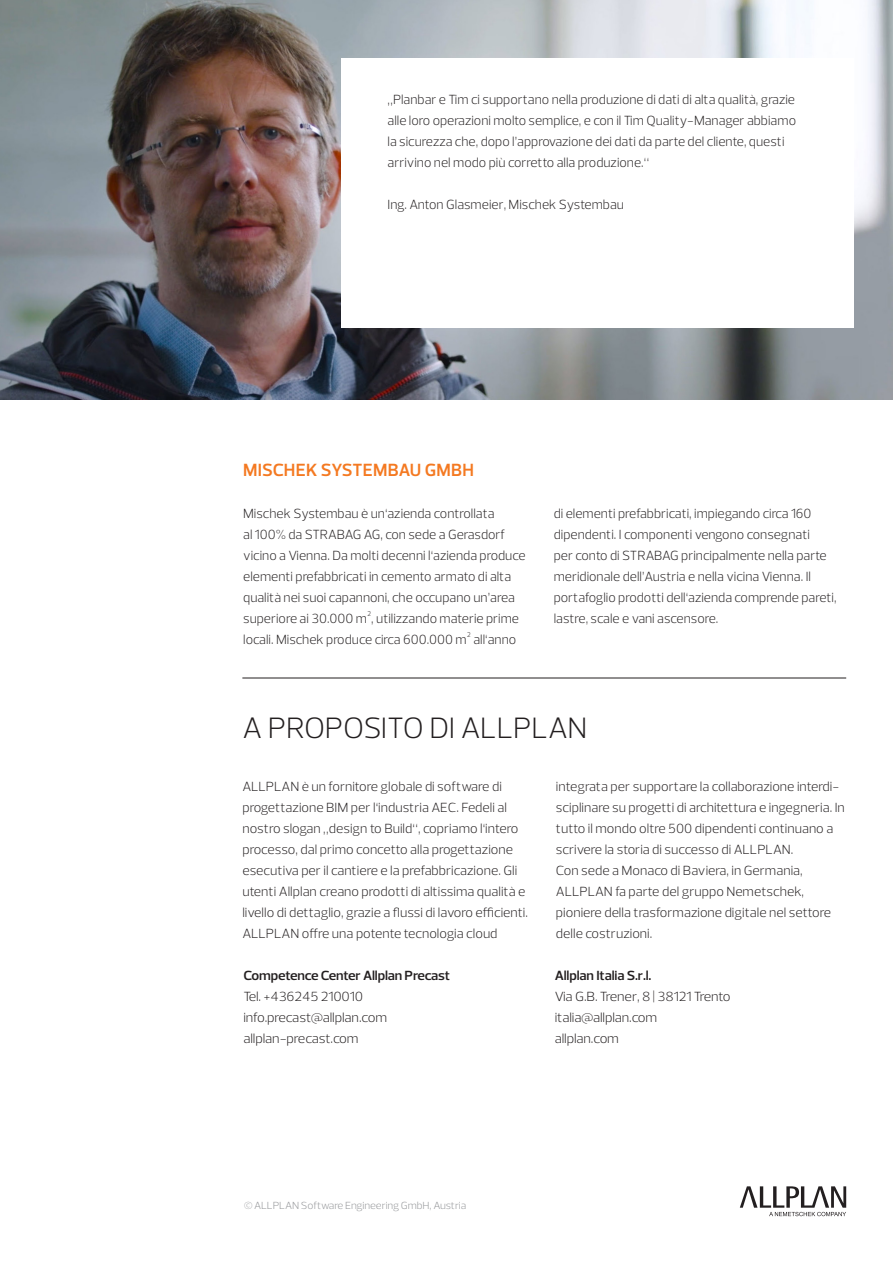
<style>
.page{position:relative;width:893px;height:1263px;background:#fff}
.page>*{position:absolute;margin:0;border:0;box-sizing:border-box;transform-origin:0 0}
.boilerplate{font:300 30px "Prelo";letter-spacing:-.01em;color:#231f20}
.head_spaltenspanne{font:600 18px "Prelo";letter-spacing:.015em;color:#f47921}
.fließtext{font:300 13.5px/21px "Prelo";color:#231f20}
.fließtext-2{font:300 13.5px/21px "Prelo";color:#231f20;scale:1.05 1}
.Copyright{font:300 10.5px "Prelo";letter-spacing:-.01em;color:#939598;scale:1.05 1}
.s1{font-weight:600}
</style>
<div class="page">
<img style="left:0;top:0;width:893px;height:400px">
<div style="left:341px;top:59px;width:513px;height:269px;background:#fff"></div>
<svg style="left:740px;top:1186px;width:106px;height:30px"></svg>
<hr style="left:242px;top:678px;width:604px;height:1px;background:#231f20">
<p class="fließtext" style="left:388px;top:89px;width:410px">„Planbar e Tim ci supportano nella produzione di dati di alta qualità, grazie alle loro operazioni molto semplice, e con il Tim Quality-Manager abbiamo la sicurezza che, dopo l’approvazione dei dati da parte del cliente, questi arrivino nel modo più corretto alla produzione.“</p>
<p class="fließtext" style="left:388px;top:194px;width:238px">Ing. Anton Glasmeier, Mischek Systembau</p>
<p class="head_spaltenspanne" style="left:243px;top:459px;width:232px">MISCHEK SYSTEMBAU GMBH</p>
<p class="fließtext" style="left:243px;top:503px;width:284px">Mischek Systembau è un‘azienda controllata<br>al 100% da STRABAG AG, con sede a Gerasdorf vicino a Vienna. Da molti decenni l‘azienda produce elementi prefabbricati in cemento armato di alta qualità nei suoi capannoni, che occupano un’area superiore ai 30.000 m², utilizzando materie prime locali. Mischek produce circa 600.000 m² all‘anno</p>
<p class="fließtext" style="left:554px;top:503px;width:284px">di elementi prefabbricati, impiegando circa 160 dipendenti. I componenti vengono consegnati<br>per conto di STRABAG principalmente nella parte meridionale dell’Austria e nella vicina Vienna. Il portafoglio prodotti dell‘azienda comprende pareti, lastre, scale e vani ascensore.</p>
<p class="boilerplate" style="left:242px;top:710px;width:346px">A PROPOSITO DI ALLPLAN</p>
<p class="fließtext" style="left:242px;top:776px;width:287px">ALLPLAN è un fornitore globale di software di progettazione BIM per l‘industria AEC. Fedeli al nostro slogan „design to Build“, copriamo l‘intero processo, dal primo concetto alla progettazione esecutiva per il cantiere e la prefabbricazione. Gli utenti Allplan creano prodotti di altissima qualità e livello di dettaglio, grazie a flussi di lavoro efficienti.<br>ALLPLAN offre una potente tecnologia cloud</p>
<p class="fließtext-2" style="left:243px;top:965px;width:198px"><span class="s1">Competence Center Allplan Precast<br></span>Tel. +436245 210010 info.precast@allplan.com allplan-precast.com</p>
<p class="fließtext" style="left:556px;top:776px;width:290px">integrata per supportare la collaborazione interdi&shy;sciplinare su progetti di architettura e ingegneria. In tutto il mondo oltre 500 dipendenti continuano a scrivere la storia di successo di ALLPLAN.<br>Con sede a Monaco di Baviera, in Germania, ALLPLAN fa parte del gruppo Nemetschek, pioniere della trasformazione digitale nel settore delle costruzioni.</p>
<p class="fließtext-2" style="left:555px;top:965px;width:169px"><span class="s1">Allplan Italia S.r.l.<br></span>Via G.B. Trener, 8 | 38121 Trento italia@allplan.com<br>allplan.com</p>
<p class="Copyright" style="left:244px;top:1199px;width:213px">© ALLPLAN Software Engineering GmbH, Austria</p>
</div>
